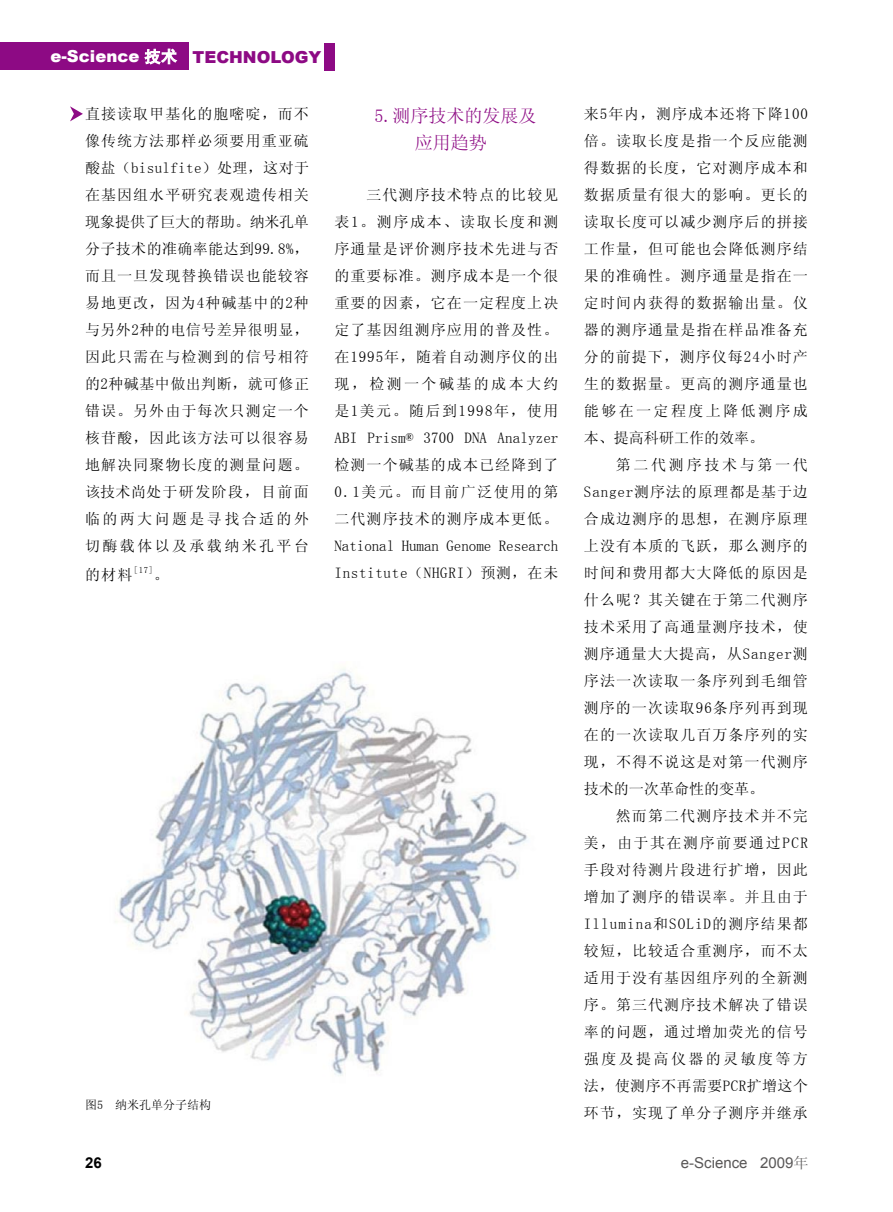
<style>
.page{position:relative;width:893px;height:1212px;background:#fff}
.page>*{position:absolute;margin:0;border:0;box-sizing:border-box;transform-origin:0 0}
.t1{font:18px/27px "Sim Sun";color:#8d0a84;text-align:center}
.t2{font:900 16.5px "Arial";color:#8d0a84}
.t3{font:15px/27px "Sim Sun";letter-spacing:.07em;color:#000;text-align:justify}
.t4{font:15px "Arial";color:#595757}
.t5{font:700 15px "Arial";color:#000}
.t6{font:12px "Sim Sun";color:#000}
.t7{font:8.7px "Sim Sun";color:#000}
.s1{color:#fff}
.s2{font-family:"Sim Hei";font-weight:400;color:#fff}
.s3{font-family:"Sim Sun"}
</style>
<div class="page">
<div style="left:0;top:43px;width:188px;height:27px;background:#8d0a84"></div>
<svg style="left:144px;top:48px;width:34px;height:17px"></svg>
<div style="left:325px;top:44px;width:10px;height:27px;background:#8d0a84"></div>
<svg style="left:70px;top:106px;width:13px;height:15px"></svg>
<img style="left:115px;top:669px;width:413px;height:407px">
<p class="t2" style="left:50px;top:45px;width:273px"><span class="s1">e-Science</span> <span class="s2">技术</span> TECHNOLOGY</p>
<p class="t3" style="left:85px;top:100px;width:226px">直接读取甲基化的胞嘧啶，而不像传统方法那样必须要用重亚硫酸盐（bisulfite）处理，这对于在基因组水平研究表观遗传相关现象提供了巨大的帮助。纳米孔单分子技术的准确率能达到99.8%，而且一旦发现替换错误也能较容易地更改，因为4种碱基中的2种与另外2种的电信号差异很明显，因此只需在与检测到的信号相符的2种碱基中做出判断，就可修正错误。另外由于每次只测定一个核苷酸，因此该方法可以很容易地解决同聚物长度的测量问题。该技术尚处于研发阶段，目前面临的两大问题是寻找合适的外切酶载体以及承载纳米孔平台</p>
<p class="t3" style="left:85px;top:561px;width:49px">的材料</p>
<p class="t7" style="left:134px;top:565px;width:21px">[17]</p>
<p class="t3" style="left:154px;top:561px;width:16px">。</p>
<p class="t1" style="left:374px;top:102px;width:163px">5.测序技术的发展及应用趋势</p>
<p class="t3" style="left:334px;top:181px;width:225px;text-indent:32px">三代测序技术特点的比较见表1。测序成本、读取长度和测序通量是评价测序技术先进与否的重要标准。测序成本是一个很重要的因素，它在一定程度上决定了基因组测序应用的普及性。在1995年，随着自动测序仪的出现，检测一个碱基的成本大约是1美元。随后到1998年，使用ABI Prism® 3700 DNA Analyzer检测一个碱基的成本已经降到了0.1美元。而目前广泛使用的第二代测序技术的测序成本更低。National Human Genome Research Institute（NHGRI）预测，在未</p>
<p class="t6" style="left:85px;top:1098px;width:127px">图5 纳米孔单分子结构</p>
<p class="t5" style="left:85px;top:1152px;width:18px">26</p>
<p class="t3" style="left:584px;top:100px;width:225px">来5年内，测序成本还将下降100倍。读取长度是指一个反应能测得数据的长度，它对测序成本和数据质量有很大的影响。更长的读取长度可以减少测序后的拼接工作量，但可能也会降低测序结果的准确性。测序通量是指在一定时间内获得的数据输出量。仪器的测序通量是指在样品准备充分的前提下，测序仪每24小时产生的数据量。更高的测序通量也能够在一定程度上降低测序成本、提高科研工作的效率。</p>
<p class="t3" style="left:584px;top:451px;width:225px;text-indent:32px">第二代测序技术与第一代Sanger测序法的原理都是基于边合成边测序的思想，在测序原理上没有本质的飞跃，那么测序的时间和费用都大大降低的原因是什么呢？其关键在于第二代测序技术采用了高通量测序技术，使测序通量大大提高，从Sanger测序法一次读取一条序列到毛细管测序的一次读取96条序列再到现在的一次读取几百万条序列的实现，不得不说这是对第一代测序技术的一次革命性的变革。</p>
<p class="t3" style="left:584px;top:802px;width:226px;text-indent:32px">然而第二代测序技术并不完美，由于其在测序前要通过PCR手段对待测片段进行扩增，因此增加了测序的错误率。并且由于Illumina和SOLiD的测序结果都较短，比较适合重测序，而不太适用于没有基因组序列的全新测序。第三代测序技术解决了错误率的问题，通过增加荧光的信号强度及提高仪器的灵敏度等方法，使测序不再需要PCR扩增这个环节，实现了单分子测序并继承</p>
<p class="t4" style="left:681px;top:1153px;width:129px">e-Science 2009<span class="s3">年</span></p>
</div>
